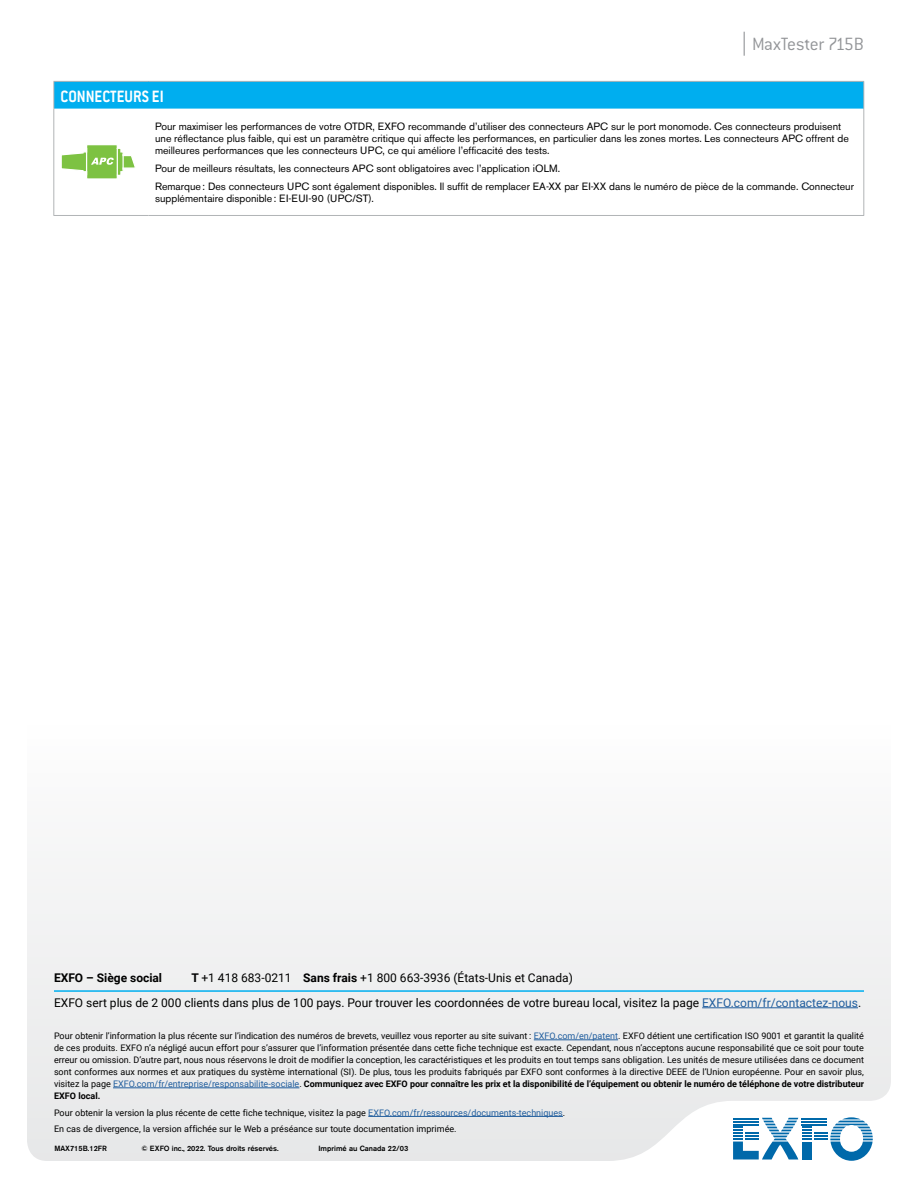
<style>
.page{position:relative;width:918px;height:1188px;background:#fff}
.page>*{position:absolute;margin:0;border:0;box-sizing:border-box;transform-origin:0 0}
.t1{font:300 19.5px "Conduit ITC";letter-spacing:-.02em;color:#939598}
.Tableau_titre{font:700 18px "Conduit ITC";color:#fff;scale:.9 1}
.t2{font:12px/25.2px "Roboto";color:#000}
.t3{font:700 12px "Roboto";color:#000}
.Tableau_texte{font:10.5px/12px "Akzidenz Grotesk BE";color:#000}
.t4{font:9px/12px "Roboto";color:#000;text-align:justify}
.t5{font:500 7.5px "Akzidenz Grotesk BE";color:#000}
.s1{font-weight:700}
.s2{color:#215e9e}
</style>
<div class="page">
<div style="left:27px;top:872px;width:864px;height:289px;background:#eeefef"></div>
<svg style="left:733px;top:1117px;width:140px;height:44px"></svg>
<svg style="left:744px;top:32px;width:1px;height:24px"></svg>
<hr style="left:54px;top:990px;width:810px;height:2px;background:#00aeef">
<hr style="left:702px;top:1008px;width:156px;height:1px;background:#215e9e">
<hr style="left:534px;top:1040px;width:84px;height:1px;background:#215e9e">
<hr style="left:113px;top:1088px;width:186px;height:1px;background:#215e9e">
<hr style="left:368px;top:1116px;width:195px;height:1px;background:#215e9e">
<div style="left:54px;top:81px;width:810px;height:28px;background:#00aeef"></div>
<hr style="left:53px;top:81px;width:95px;height:1px;background:#b1b4b6">
<svg style="left:53px;top:82px;width:1px;height:27px"></svg>
<hr style="left:148px;top:81px;width:716px;height:1px;background:#b1b4b6">
<svg style="left:863px;top:82px;width:1px;height:27px"></svg>
<hr style="left:53px;top:109px;width:1px;height:106px;background:#b1b4b6">
<hr style="left:863px;top:109px;width:1px;height:106px;background:#b1b4b6">
<hr style="left:53px;top:215px;width:95px;height:1px;background:#b1b4b6">
<hr style="left:148px;top:215px;width:716px;height:1px;background:#b1b4b6">
<svg style="left:61px;top:145px;width:74px;height:34px"></svg>
<h1 class="t1" style="left:752px;top:33px;width:113px">MaxTester 715B</h1>
<p class="Tableau_titre" style="left:61px;top:86px;width:116px">CONNECTEURS EI</p>
<p class="Tableau_texte" style="left:155px;top:120px;width:695px">Pour maximiser les performances de votre OTDR, EXFO recommande d’utiliser des connecteurs APC sur le port monomode. Ces connecteurs produisent une réflectance plus faible, qui est un paramètre critique qui affecte les performances, en particulier dans les zones mortes. Les connecteurs APC offrent de meilleures performances que les connecteurs UPC, ce qui améliore l’efficacité des tests.</p>
<p class="Tableau_texte" style="left:155px;top:162px;width:407px">Pour de meilleurs résultats, les connecteurs APC sont obligatoires avec l’application iOLM.</p>
<p class="Tableau_texte" style="left:155px;top:180px;width:701px">Remarque: Des connecteurs UPC sont également disponibles. Il suffit de remplacer EA-XX par EI-XX dans le numéro de pièce de la commande. Connecteur supplémentaire disponible: EI-EUI-90 (UPC/ST).</p>
<h3 class="t2" style="left:54px;top:964px;width:809px;text-indent:137px"><span class="s1">T</span> +1 418 683-0211 <span class="s1">Sans frais</span> +1 800 663-3936 (États-Unis et Canada)<br>EXFO sert plus de 2 000 clients dans plus de 100 pays. Pour trouver les coordonnées de votre bureau local, visitez la page <span class="s2">EXFO.com/fr/contactez-nous</span>.</h3>
<p class="t4" style="left:54px;top:1030px;width:812px">Pour obtenir l’information la plus récente sur l’indication des numéros de brevets, veuillez vous reporter au site suivant : <span class="s2">EXFO.com/en/patent</span>. EXFO détient une certification ISO 9001 et garantit la qualité de ces produits. EXFO n’a négligé aucun effort pour s’assurer que l’information présentée dans cette fiche technique est exacte. Cependant, nous n’acceptons aucune responsabilité que ce soit pour toute erreur ou omission. D’autre part, nous nous réservons le droit de modifier la conception, les caractéristiques et les produits en tout temps sans obligation. Les unités de mesure utilisées dans ce document sont conformes aux normes et aux pratiques du système international (SI). De plus, tous les produits fabriqués par EXFO sont conformes à la directive DEEE de l’Union européenne. Pour en savoir plus, visitez la page <span class="s2">EXFO.com/fr/entreprise/responsabilite-sociale</span>. <span class="s1">Communiquez avec EXFO pour connaître les prix et la disponibilité de l’équipement ou obtenir le numéro de téléphone de votre distributeur EXFO local.</span></p>
<p class="t4" style="left:54px;top:1104px;width:513px;line-height:16.6px">Pour obtenir la version la plus récente de cette fiche technique, visitez la page <span class="s2">EXFO.com/fr/ressources/documents-techniques</span>.<br>En cas de divergence, la version affichée sur le Web a préséance sur toute documentation imprimée.</p>
<p class="t5" style="left:54px;top:1144px;width:54px">MAX715B.12FR</p>
<p class="t5" style="left:141px;top:1144px;width:139px">© EXFO inc., 2022. Tous droits réservés.</p>
<p class="t5" style="left:318px;top:1144px;width:91px">Imprimé au Canada 22/03</p>
<h3 class="t3" style="left:54px;top:969px;width:110px">EXFO – Siège social</h3>
</div>
